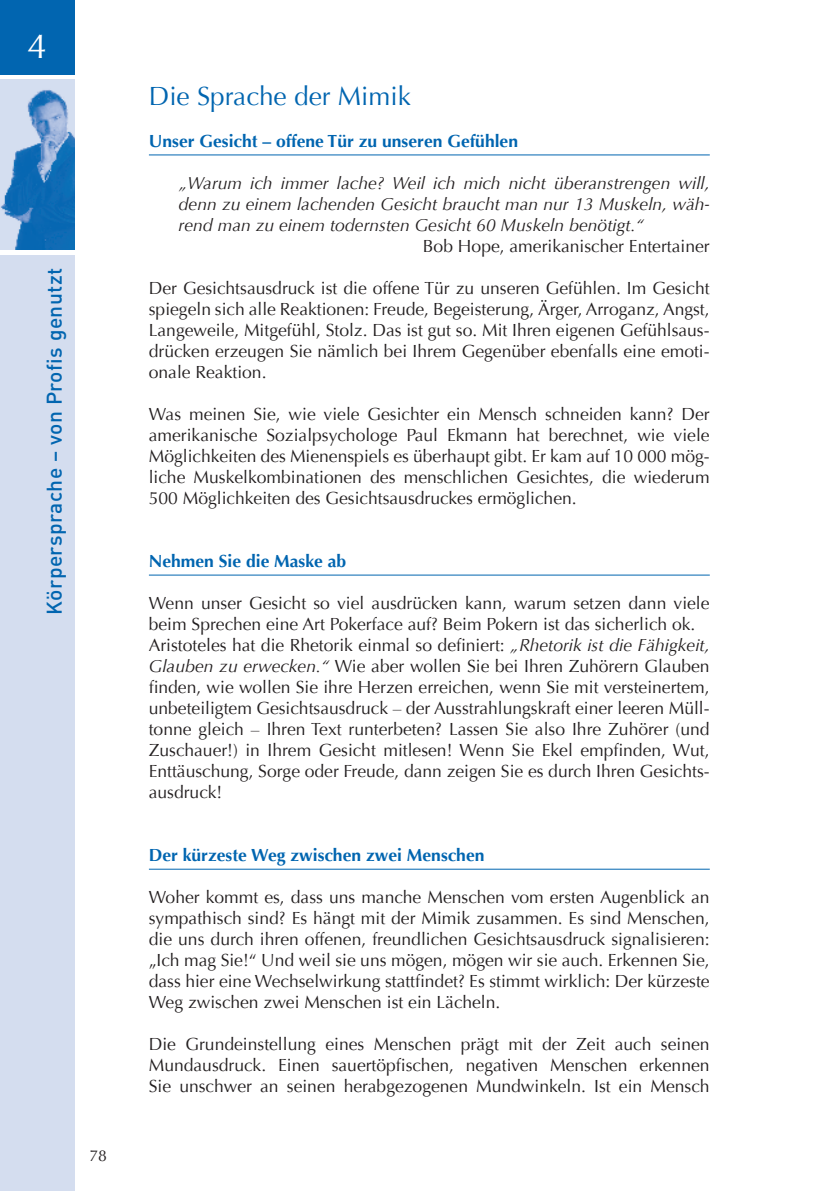
<style>
.page{position:relative;width:819px;height:1191px;background:#fff}
.page>*{position:absolute;margin:0;border:0;box-sizing:border-box;transform-origin:0 0}
.t1{font:35px "Optima";color:#fff}
.t2{font:26.25px "Optima";color:#0165b0}
.t3{font:500 21px "DIN";letter-spacing:.02em;color:#0165b0}
.t4{font:17.5px/21px "Optima";color:#231f20;text-align:justify}
.t5{font:italic 17.5px/21px "Optima";color:#231f20;text-align:justify}
.t6{font:700 17.5px "Optima";color:#0165b0}
.t7{font:15.75px "Optima";color:#231f20}
.s1{font-style:italic}
</style>
<div class="page">
<div style="left:0;top:0;width:74px;height:74px;background:#0165b0"></div>
<div style="left:0;top:255px;width:74px;height:936px;background:#d4ddef"></div>
<img style="left:0;top:79px;width:74px;height:171px">
<hr style="left:149px;top:154px;width:560px;height:1px;background:#0165b0">
<hr style="left:149px;top:574px;width:560px;height:1px;background:#0165b0">
<hr style="left:149px;top:868px;width:560px;height:1px;background:#0165b0">
<h1 class="t1" style="left:27px;top:26px;width:21px">4</h1>
<p class="t3" style="left:40px;top:615px;width:348px;rotate:-90deg">Körpersprache – von Profis genutzt</p>
<p class="t7" style="left:89px;top:1146px;width:19px">78</p>
<h2 class="t2" style="left:149px;top:81px;width:263px">Die Sprache der Mimik</h2>
<p class="t6" style="left:149px;top:131px;width:370px">U nser Gesicht – offene Tür zu unseren Gefühlen</p>
<p class="t5" style="left:178px;top:173px;width:532px">„Warum ich immer lache? Weil ich mich nicht überanstrengen will, denn zu einem lachenden Gesicht braucht man nur 13 Muskeln, wäh&shy;rend man zu einem todernsten Gesicht 60 Muskeln benötigt.“</p>
<p class="t4" style="left:423px;top:236px;width:288px">Bob Hope, amerikanischer Entertainer</p>
<p class="t4" style="left:149px;top:278px;width:562px">Der Gesichtsausdruck ist die offene Tür zu unseren Gefühlen. Im Gesicht spiegeln sich alle Reaktionen: Freude, Begeisterung, Ärger, Arroganz, Angst, Langeweile, Mitgefühl, Stolz. Das ist gut so. Mit Ihren eigenen Gefühlsaus&shy;drücken erzeugen Sie nämlich bei Ihrem Gegenüber ebenfalls eine emoti&shy;onale Reaktion.</p>
<p class="t4" style="left:149px;top:404px;width:562px">Was meinen Sie, wie viele Gesichter ein Mensch schneiden kann? Der amerikanische Sozialpsychologe Paul Ekmann hat berechnet, wie viele Möglichkeiten des Mienenspiels es überhaupt gibt. Er kam auf 10 000 mög&shy;liche Muskelkombinationen des menschlichen Gesichtes, die wiederum 500 Möglichkeiten des Gesichtsausdruckes ermöglichen.</p>
<p class="t6" style="left:149px;top:551px;width:199px">Nehmen Sie die Maske ab</p>
<p class="t4" style="left:149px;top:593px;width:562px;text-align:left">Wenn unser Gesicht so viel ausdrücken kann, warum setzen dann viele beim Sprechen eine Art Pokerface auf? Beim Pokern ist das sicherlich ok.<br>Aristoteles hat die Rhetorik einmal so definiert: <span class="s1">„Rhetorik ist die Fähigkeit, Glauben zu erwecken.“</span> Wie aber wollen Sie bei Ihren Zuhörern Glauben finden, wie wollen Sie ihre Herzen erreichen, wenn Sie mit versteinertem, unbeteiligtem Gesichtsausdruck – der Ausstrahlungskraft einer leeren Müll&shy;tonne gleich – Ihren Text runterbeten? Lassen Sie also Ihre Zuhörer (und Zuschauer!) in Ihrem Gesicht mitlesen! Wenn Sie Ekel empfinden, Wut, Enttäuschung, Sorge oder Freude, dann zeigen Sie es durch Ihren Gesichts&shy;ausdruck!</p>
<p class="t6" style="left:149px;top:845px;width:337px">Der kürzeste Weg zwischen zwei Menschen</p>
<p class="t4" style="left:149px;top:887px;width:562px">Woher kommt es, dass uns manche Menschen vom ersten Augenblick an sympathisch sind? Es hängt mit der Mimik zusammen. Es sind Menschen, die uns durch ihren offenen, freundlichen Gesichtsausdruck signalisieren: „Ich mag Sie!“ Und weil sie uns mögen, mögen wir sie auch. Erkennen Sie, dass hier eine Wechselwirkung stattfindet? Es stimmt wirklich: Der kürzeste Weg zwischen zwei Menschen ist ein Lächeln.</p>
<p class="t4" style="left:149px;top:1034px;width:562px">Die Grundeinstellung eines Menschen prägt mit der Zeit auch seinen Mundausdruck. Einen sauertöpfischen, negativen Menschen erkennen Sie unschwer an seinen herabgezogenen Mundwinkeln. Ist ein Mensch</p>
</div>
